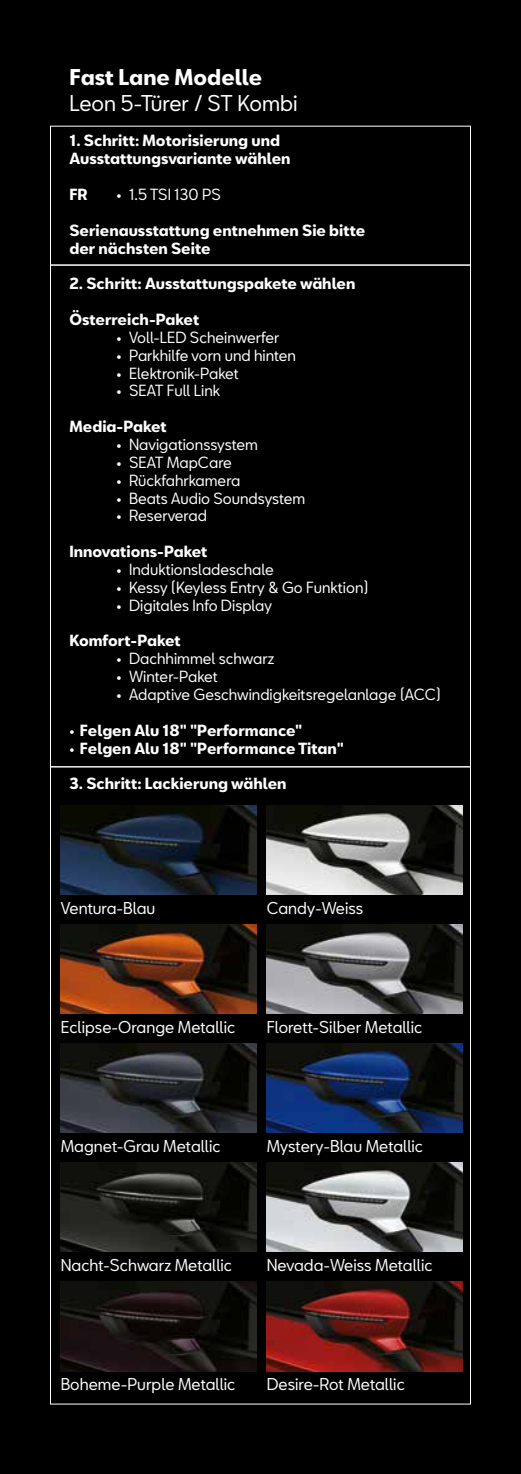
<style>
.page{position:relative;width:521px;height:1474px;background:#fff}
.page>*{position:absolute;margin:0;border:0;box-sizing:border-box;transform-origin:0 0}
.t1{font:21px "SEATBCN";color:#fff}
.t2{font:700 21px "SEATBCN";color:#fff}
.t3{font:15.75px "SEATBCN";color:#fff}
.t4{font:14.88px "SEATBCN";color:#fff}
.t5{font:700 14.88px/17.8px "SEATBCN";color:#fff}
.s1{font-weight:400}
</style>
<div class="page">
<div style="left:0;top:0;width:521px;height:1473px;background:#000"></div>
<img style="left:61px;top:805px;width:196px;height:89px">
<img style="left:267px;top:805px;width:196px;height:89px">
<img style="left:61px;top:924px;width:196px;height:89px">
<img style="left:61px;top:1043px;width:196px;height:89px">
<img style="left:61px;top:1162px;width:196px;height:89px">
<img style="left:61px;top:1281px;width:196px;height:89px">
<img style="left:267px;top:924px;width:196px;height:89px">
<img style="left:267px;top:1043px;width:196px;height:89px">
<img style="left:267px;top:1162px;width:196px;height:89px">
<img style="left:267px;top:1281px;width:196px;height:89px">
<h1 class="t2" style="left:69px;top:66px;width:194px">Fast Lane Modelle</h1>
<h1 class="t1" style="left:69px;top:84px;width:230px">Leon 5-Türer / ST Kombi</h1>
<p class="t5" style="left:69px;top:132px;width:223px">1. Schritt: Motorisierung und<br>Ausstattungsvariante wählen</p>
<p class="t5" style="left:69px;top:186px;width:20px">FR</p>
<p class="t4" style="left:117px;top:181px;width:106px">• 1.5 TSI 130 PS</p>
<p class="t5" style="left:69px;top:222px;width:297px">Serienausstattung entnehmen Sie bitte der nächsten Seite</p>
<p class="t5" style="left:69px;top:275px;width:287px">2. Schritt: Ausstattungspakete wählen</p>
<p class="t5" style="left:69px;top:311px;width:131px">Österreich-Paket</p>
<p class="t4" style="left:117px;top:324px;width:164px">• Voll-LED Scheinwerfer</p>
<p class="t4" style="left:117px;top:342px;width:181px">• Parkhilfe vorn und hinten</p>
<p class="t4" style="left:117px;top:360px;width:124px">• Elektronik-Paket</p>
<p class="t4" style="left:117px;top:377px;width:105px">• SEAT Full Link</p>
<p class="t5" style="left:69px;top:418px;width:99px">Media-Paket</p>
<p class="t4" style="left:117px;top:431px;width:143px">• Navigationssystem</p>
<p class="t4" style="left:117px;top:449px;width:117px">• SEAT MapCare</p>
<p class="t4" style="left:117px;top:467px;width:125px">• Rückfahrkamera</p>
<p class="t4" style="left:117px;top:484px;width:190px">• Beats Audio Soundsystem</p>
<p class="t4" style="left:117px;top:502px;width:92px">• Reserverad</p>
<p class="t5" style="left:69px;top:543px;width:139px">Innovations-Paket</p>
<p class="t4" style="left:117px;top:556px;width:159px">• Induktionsladeschale</p>
<p class="t4" style="left:117px;top:574px;width:254px">• Kessy (Keyless Entry &amp; Go Funktion)</p>
<p class="t4" style="left:117px;top:592px;width:157px">• Digitales Info Display</p>
<p class="t5" style="left:69px;top:632px;width:113px">Komfort-Paket</p>
<p class="t4" style="left:117px;top:645px;width:159px">• Dachhimmel schwarz</p>
<p class="t4" style="left:117px;top:663px;width:103px">• Winter-Paket</p>
<p class="t4" style="left:117px;top:681px;width:326px">• Adaptive Geschwindigkeitsregelanlage (ACC)</p>
<p class="t5" style="left:69px;top:721px;width:234px"><span class="s1">•</span> Felgen Alu 18" "Performance"</p>
<p class="t5" style="left:69px;top:739px;width:276px"><span class="s1">•</span> Felgen Alu 18" "Performance Titan"</p>
<p class="t5" style="left:69px;top:775px;width:219px">3. Schritt: Lackierung wählen</p>
<p class="t3" style="left:61px;top:893px;width:96px">Ventura-Blau</p>
<p class="t3" style="left:267px;top:893px;width:98px">Candy-Weiss</p>
<p class="t3" style="left:61px;top:1012px;width:176px">Eclipse-Orange Metallic</p>
<p class="t3" style="left:267px;top:1012px;width:157px">Florett-Silber Metallic</p>
<p class="t3" style="left:61px;top:1131px;width:161px">Magnet-Grau Metallic</p>
<p class="t3" style="left:267px;top:1131px;width:158px">Mystery-Blau Metallic</p>
<p class="t3" style="left:61px;top:1250px;width:173px">Nacht-Schwarz Metallic</p>
<p class="t3" style="left:267px;top:1250px;width:167px">Nevada-Weiss Metallic</p>
<p class="t3" style="left:61px;top:1369px;width:176px">Boheme-Purple Metallic</p>
<p class="t3" style="left:267px;top:1369px;width:140px">Desire-Rot Metallic</p>
</div>
